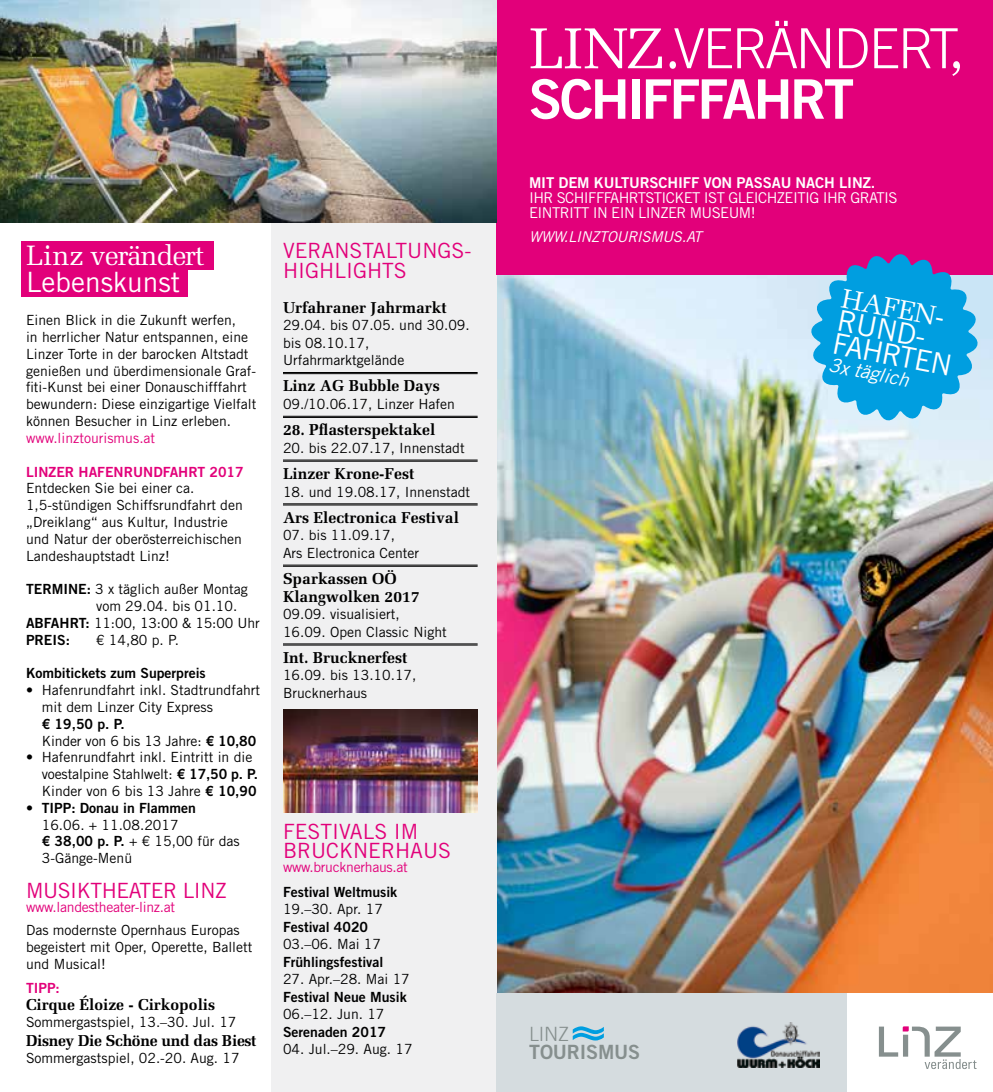
<style>
.page{position:relative;width:993px;height:1092px;background:#fff}
.page>*{position:absolute;margin:0;border:0;box-sizing:border-box;transform-origin:0 0}
.t1{font:300 55.3px "Trade Gothic LT Std";letter-spacing:-.035em;color:#fff}
.t2{font:54.6px "Trade Gothic LT Std Bd 2";letter-spacing:-.05em;color:#fff}
.t3{font:29.05px/23.6px "Trade Gothic LT Std";color:#fff}
.t4{font:28px "Melior";letter-spacing:-.04em;color:#fff}
.t5{font:28px "Trade Gothic LT Std";color:#fff}
.t6{font:27.12px "Melior";color:#fff}
.t7{font:21px/19.2px "Trade Gothic LT Std";color:#e2007a}
.t8{font:21px "Trade Gothic LT Std";letter-spacing:-.02em;color:#e2007a}
.t9{font:19.6px "Trade Gothic LT Std Bd 2";letter-spacing:-.01em;color:#868f8e}
.t10{font:300 19.6px "Trade Gothic LT Std";color:#868f8e}
.t11{font:italic 19.25px "Trade Gothic LT Std";color:#fff}
.t12{font:700 15.75px/17.5px "Melior LT Std";color:#000}
.t13{font:700 15.75px "Melior LT Std";letter-spacing:-.02em;color:#000}
.t14{font:14.88px/14.9px "Trade Gothic LT Std";letter-spacing:-.04em;color:#fff}
.t15{font:14.88px "Trade Gothic LT Std Bd 2";letter-spacing:-.01em;color:#fff}
.t16{font:italic 14.88px "Trade Gothic LT Std";letter-spacing:-.02em;color:#fff}
.t17{font:14px/16.8px "Trade Gothic LT Std";color:#000}
.t18{font:14px "Trade Gothic LT Std Bd 2";color:#000}
.t19{font:14px "Trade Gothic LT Std";letter-spacing:-.02em;color:#e2007a}
.t20{font:14px "Trade Gothic LT Std Bd 2";color:#e2007a}
.t21{font:14px "Trade Gothic LT Std";color:#e2007a}
.s1{font-family:"Trade Gothic LT Std Bd 2"}
.s2{font-family:"Melior LT Std";font-weight:400;font-size:57.57px}
</style>
<div class="page">
<img style="left:496px;top:275px;width:496px;height:718px">
<div style="left:21px;top:241px;width:193px;height:28px;background:#e2007a"></div>
<div style="left:21px;top:268px;width:167px;height:29px;background:#e2007a"></div>
<div style="left:270px;top:222px;width:226px;height:869px;background:#f0f0f1"></div>
<div style="left:496px;top:0;width:496px;height:275px;background:#e2007a"></div>
<div style="left:496px;top:993px;width:350px;height:98px;background:#d5dcdf"></div>
<svg style="left:878px;top:1026px;width:98px;height:42px"></svg>
<svg style="left:572px;top:1026px;width:31px;height:14px"></svg>
<svg style="left:807px;top:254px;width:173px;height:169px;background:#44a2dc"></svg>
<img style="left:737px;top:1022px;width:81px;height:45px">
<img style="left:0;top:0;width:496px;height:222px">
<hr style="left:283px;top:372px;width:194px;height:1px;background:#000">
<hr style="left:283px;top:373px;width:194px;height:1px;background:#000">
<hr style="left:283px;top:416px;width:194px;height:1px;background:#000">
<hr style="left:283px;top:417px;width:194px;height:1px;background:#000">
<hr style="left:283px;top:459px;width:194px;height:1px;background:#000">
<hr style="left:283px;top:461px;width:194px;height:1px;background:#000">
<hr style="left:283px;top:503px;width:194px;height:1px;background:#000">
<hr style="left:283px;top:504px;width:194px;height:1px;background:#000">
<hr style="left:283px;top:564px;width:194px;height:1px;background:#000">
<hr style="left:283px;top:566px;width:194px;height:1px;background:#000">
<hr style="left:283px;top:643px;width:194px;height:1px;background:#000">
<hr style="left:283px;top:644px;width:194px;height:1px;background:#000">
<img style="left:283px;top:709px;width:194px;height:103px">
<h3 class="t4" style="left:26px;top:239px;width:180px">Linz verändert</h3>
<h3 class="t5" style="left:26px;top:265px;width:156px">Lebenskunst</h3>
<p class="t17" style="left:26px;top:312px;width:232px">Einen Blick in die Zukunft werfen,<br>in herrlicher Natur entspannen, eine Linzer Torte in der barocken Altstadt genießen und überdimensionale Graf&shy;fiti-Kunst bei einer Donauschifffahrt bewundern: Diese einzigartige Vielfalt können Besucher in Linz erleben.</p>
<p class="t21" style="left:26px;top:429px;width:131px">www.linztourismus.at</p>
<p class="t20" style="left:26px;top:463px;width:219px">LINZER HAFENRUNDFAHRT 2017</p>
<p class="t17" style="left:26px;top:480px;width:218px">Entdecken Sie bei einer ca.<br>1,5-stündigen Schiffsrundfahrt den „Dreiklang“ aus Kultur, Industrie und Natur der oberösterreichischen<br>Landeshauptstadt Linz!</p>
<p class="t17" style="left:26px;top:580px;width:223px"><span class="s1">TERMINE:</span> 3 x täglich außer Montag</p>
<p class="t17" style="left:96px;top:597px;width:143px">vom 29.04. bis 01.10.</p>
<p class="t17" style="left:26px;top:614px;width:235px"><span class="s1">ABFAHRT:</span> 11:00, 13:00 &amp; 15:00 Uhr</p>
<p class="t18" style="left:26px;top:631px;width:45px">PREIS:</p>
<p class="t17" style="left:96px;top:631px;width:84px">€ 14,80 p. P.</p>
<p class="t18" style="left:26px;top:664px;width:181px">Kombitickets zum Superpreis</p>
<p class="t17" style="left:42px;top:681px;width:220px;text-indent:-16px">• Hafenrundfahrt inkl. Stadtrundfahrt mit dem Linzer City Express</p>
<p class="t18" style="left:42px;top:715px;width:84px">€ 19,50 p. P.</p>
<p class="t17" style="left:42px;top:732px;width:216px">Kinder von 6 bis 13 Jahre: <span class="s1">€ 10,80</span></p>
<p class="t17" style="left:42px;top:748px;width:218px;text-indent:-16px">• Hafenrundfahrt inkl. Eintritt in die voestalpine Stahlwelt: <span class="s1">€ 17,50 p. P.<br></span>Kinder von 6 bis 13 Jahre <span class="s1">€ 10,90</span></p>
<p class="t18" style="left:26px;top:799px;width:171px">• TIPP: Donau in Flammen</p>
<p class="t17" style="left:42px;top:816px;width:199px">16.06. + 11.08.2017<br><span class="s1">€ 38,00 p. P.</span> + € 15,00 für das<br>3-Gänge-Menü</p>
<h3 class="t8" style="left:26px;top:877px;width:202px">MUSIKTHEATER LINZ</h3>
<p class="t19" style="left:26px;top:898px;width:151px">www.landestheater-linz.at</p>
<p class="t17" style="left:26px;top:921px;width:228px">Das modernste Opernhaus Europas begeistert mit Oper, Operette, Ballett und Musical!</p>
<p class="t20" style="left:26px;top:978px;width:35px">TIPP:</p>
<p class="t12" style="left:26px;top:995px;width:190px">Cirque Éloize - Cirkopolis</p>
<p class="t17" style="left:26px;top:1013px;width:212px">Sommergastspiel, 13.–30. Jul. 17</p>
<p class="t13" style="left:26px;top:1031px;width:232px">Disney Die Schöne und das Biest</p>
<p class="t17" style="left:26px;top:1049px;width:215px">Sommergastspiel, 02.-20. Aug. 17</p>
<h3 class="t7" style="left:283px;top:241px;width:190px">VERANSTALTUNGS-<br>HIGHLIGHTS</h3>
<p class="t12" style="left:283px;top:298px;width:165px">Urfahraner Jahrmarkt</p>
<p class="t17" style="left:283px;top:316px;width:188px;line-height:17.5px">29.04. bis 07.05. und 30.09. bis 08.10.17,<br>Urfahrmarktgelände</p>
<p class="t12" style="left:283px;top:377px;width:158px">Linz AG Bubble Days</p>
<p class="t17" style="left:283px;top:395px;width:173px">09./10.06.17, Linzer Hafen</p>
<p class="t12" style="left:283px;top:421px;width:154px">28. Pflasterspektakel</p>
<p class="t17" style="left:283px;top:439px;width:183px">20. bis 22.07.17, Innenstadt</p>
<p class="t12" style="left:283px;top:465px;width:133px">Linzer Krone-Fest</p>
<p class="t17" style="left:283px;top:483px;width:189px">18. und 19.08.17, Innenstadt</p>
<p class="t12" style="left:283px;top:508px;width:177px">Ars Electronica Festival</p>
<p class="t17" style="left:283px;top:526px;width:138px;line-height:17.5px">07. bis 11.09.17,<br>Ars Electronica Center</p>
<p class="t12" style="left:283px;top:570px;width:138px">Sparkassen OÖ<br>Klangwolken 2017</p>
<p class="t17" style="left:283px;top:605px;width:165px;line-height:17.5px">09.09. visualisiert,<br>16.09. Open Classic Night</p>
<p class="t12" style="left:283px;top:648px;width:126px">Int. Brucknerfest</p>
<p class="t17" style="left:283px;top:666px;width:135px;line-height:17.5px">16.09. bis 13.10.17,<br>Brucknerhaus</p>
<h3 class="t7" style="left:283px;top:821px;width:170px">FESTIVALS IM<br>BRUCKNERHAUS</h3>
<p class="t19" style="left:283px;top:858px;width:126px">www.brucknerhaus.at</p>
<p class="t18" style="left:283px;top:883px;width:116px">Festival Weltmusik</p>
<p class="t17" style="left:283px;top:900px;width:101px">19.–30. Apr. 17</p>
<p class="t18" style="left:283px;top:918px;width:87px">Festival 4020</p>
<p class="t17" style="left:283px;top:935px;width:99px">03.–06. Mai 17</p>
<p class="t18" style="left:283px;top:953px;width:102px">Frühlingsfestival</p>
<p class="t17" style="left:283px;top:970px;width:128px">27. Apr.–28. Mai 17</p>
<p class="t18" style="left:283px;top:988px;width:125px">Festival Neue Musik</p>
<p class="t17" style="left:283px;top:1005px;width:103px">06.–12. Jun. 17</p>
<p class="t18" style="left:283px;top:1023px;width:105px">Serenaden 2017</p>
<p class="t17" style="left:283px;top:1040px;width:131px">04. Jul.–29. Aug. 17</p>
<h1 class="t1" style="left:528px;top:16px;width:436px"><span class="s2">LINZ.</span>VERÄNDERT<span class="s2">,</span></h1>
<h2 class="t2" style="left:528px;top:65px;width:327px">SCHIFFFAHRT</h2>
<p class="t15" style="left:529px;top:174px;width:348px">MIT DEM KULTURSCHIFF VON PASSAU NACH LINZ.</p>
<p class="t14" style="left:529px;top:190px;width:370px">IHR SCHIFFFAHRTSTICKET IST GLEICHZEITIG IHR GRATIS<br>EINTRITT IN EIN LINZER MUSEUM!</p>
<p class="t16" style="left:529px;top:227px;width:174px">WWW.LINZTOURISMUS.AT</p>
<h3 class="t6" style="left:845px;top:281px;width:110px;rotate:11deg">HAFEN-</h3>
<h3 class="t3" style="left:839px;top:308px;width:122px;rotate:11deg">RUND-<br>FAHRTEN</h3>
<h3 class="t11" style="left:831px;top:353px;width:83px;rotate:11deg">3x täglich</h3>
<h3 class="t10" style="left:529px;top:1022px;width:41px">LINZ</h3>
<h3 class="t9" style="left:529px;top:1039px;width:112px">TOURISMUS</h3>
</div>
